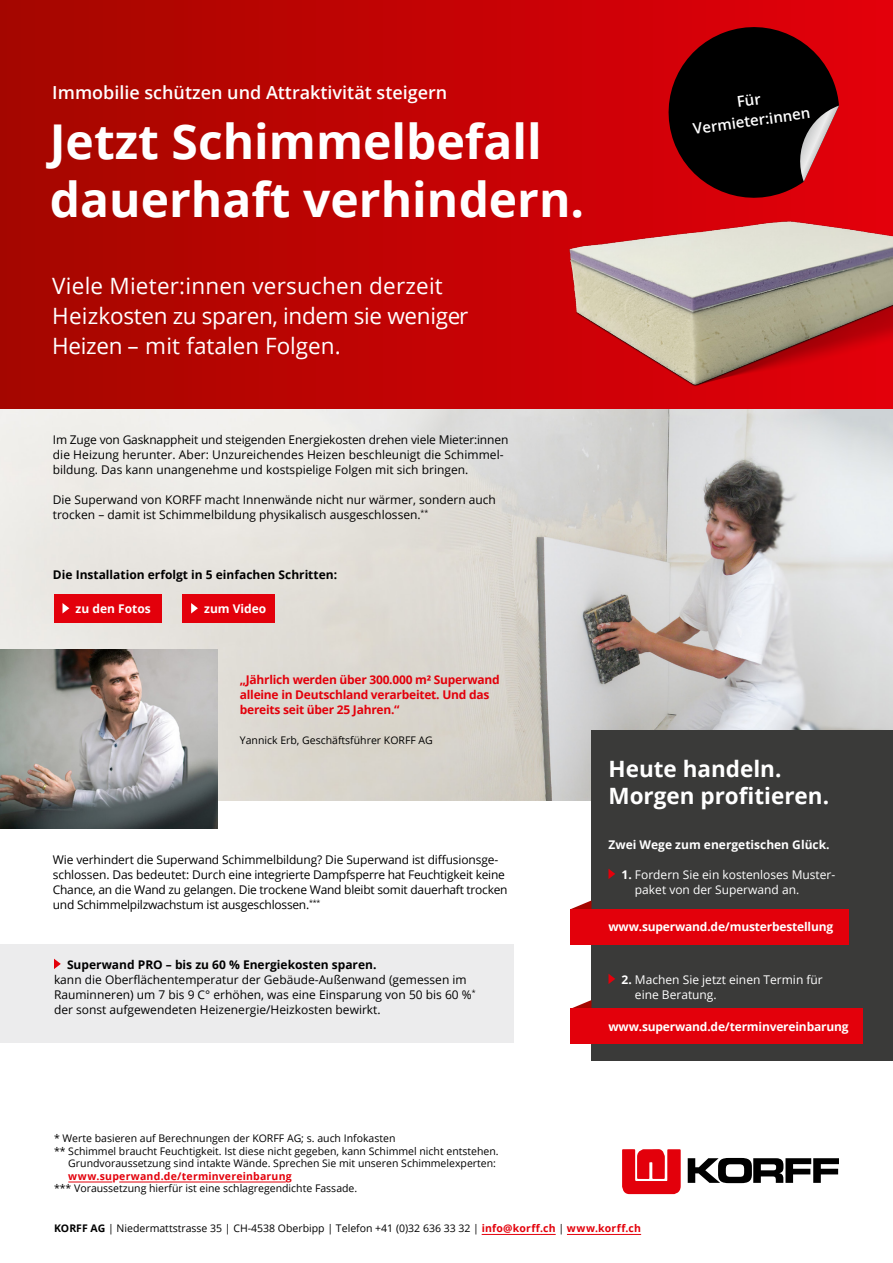
<style>
.page{position:relative;width:893px;height:1263px;background:#fff}
.page>*{position:absolute;margin:0;border:0;box-sizing:border-box;transform-origin:0 0}
.t1{font:700 48px/57.6px "Open Sans";color:#fff}
.t2{font:22.5px/30px "Open Sans";color:#fff}
.t3{font:700 22.5px/27px "Open Sans";color:#fff}
.t4{font:600 18px "Open Sans";color:#fff}
.t5{font:600 15px/21px "Open Sans";color:#fff;text-align:center}
.t6{font:12px/15px "Open Sans";color:#000}
.t7{font:12px/15px "Open Sans";letter-spacing:-.02em;color:#000}
.t8{font:700 12px "Open Sans";letter-spacing:-.015em;color:#fff}
.t9{font:700 12px/15px "Open Sans";letter-spacing:-.02em;color:#e3000b}
.t10{font:12px/15px "Open Sans";color:#fff}
.t11{font:700 12px "Open Sans";color:#000}
.t12{font:10.5px "Open Sans";color:#000}
.t13{font:700 10.5px "Open Sans";letter-spacing:.02em;color:#e3000b}
.s1{font-weight:700}
.s2{font-weight:700;color:#e3000b}
</style>
<div class="page">
<div style="left:0;top:0;width:893px;height:409px;background:linear-gradient(to right,#a50700,#e4000b)"></div>
<img style="left:0;top:409px;width:893px;height:392px">
<div style="left:591px;top:730px;width:302px;height:330px;background:#3a3a39"></div>
<svg style="left:608px;top:869px;width:7px;height:10px"></svg>
<svg style="left:608px;top:974px;width:7px;height:10px"></svg>
<svg style="left:571px;top:900px;width:20px;height:9px"></svg>
<div style="left:570px;top:909px;width:279px;height:35px;background:#e3000b"></div>
<svg style="left:570px;top:1000px;width:21px;height:9px"></svg>
<div style="left:570px;top:1009px;width:292px;height:35px;background:#e3000b"></div>
<img style="left:0;top:650px;width:217px;height:179px">
<img style="left:461px;top:70px;width:432px;height:351px">
<svg style="left:658px;top:16px;width:181px;height:193px;background:#550609"></svg>
<svg style="left:688px;top:1158px;width:151px;height:25px"></svg>
<svg style="left:622px;top:1149px;width:59px;height:45px;background:#e61f29"></svg>
<div style="left:54px;top:594px;width:107px;height:29px;background:#e3000b"></div>
<svg style="left:63px;top:603px;width:6px;height:10px"></svg>
<div style="left:183px;top:594px;width:92px;height:29px;background:#e3000b"></div>
<svg style="left:191px;top:603px;width:7px;height:10px"></svg>
<div style="left:0;top:944px;width:514px;height:98px;background:#ececed"></div>
<svg style="left:54px;top:959px;width:7px;height:10px"></svg>
<hr style="left:68px;top:1182px;width:44px;height:1px;background:#e3000b">
<hr style="left:119px;top:1182px;width:167px;height:1px;background:#e3000b">
<hr style="left:482px;top:1234px;width:74px;height:1px;background:#e3000b">
<hr style="left:567px;top:1234px;width:74px;height:1px;background:#e3000b">
<h3 class="t4" style="left:52px;top:80px;width:397px">Immobilie schützen und Attraktivität steigern</h3>
<h1 class="t1" style="left:50px;top:112px;width:536px">Jetzt Schimmelbefall dauerhaft verhindern.</h1>
<h2 class="t2" style="left:52px;top:270px;width:418px">Viele Mieter:innen versuchen derzeit<br>Heizkosten zu sparen, indem sie weniger<br>Heizen – mit fatalen Folgen.</h2>
<p class="t5" style="left:689px;top:97px;width:120px;rotate:-8deg">Für<br>Vermieter:innen</p>
<p class="t6" style="left:53px;top:432px;width:457px">Im Zuge von Gasknappheit und steigenden Energiekosten drehen viele Mieter:innen die Heizung herunter. Aber: Unzureichendes Heizen beschleunigt die Schimmel&shy;bildung. Das kann unangenehme und kostspielige Folgen mit sich bringen.</p>
<p class="t6" style="left:53px;top:492px;width:445px">Die Superwand von KORFF macht Innenwände nicht nur wärmer, sondern auch trocken – damit ist Schimmelbildung physikalisch ausgeschlossen.<sup>**</sup></p>
<p class="t11" style="left:53px;top:566px;width:286px">Die Installation erfolgt in 5 einfachen Schritten:</p>
<p class="t8" style="left:76px;top:601px;width:77px">zu den Fotos</p>
<p class="t8" style="left:204px;top:601px;width:64px">zum Video</p>
<p class="t9" style="left:240px;top:672px;width:261px">„Jährlich werden über 300.000 m² Superwand alleine in Deutschland verarbeitet. Und das bereits seit über 25 Jahren.“</p>
<p class="t12" style="left:240px;top:733px;width:195px">Yannick Erb, Geschäftsführer KORFF AG</p>
<p class="t7" style="left:53px;top:852px;width:456px">Wie verhindert die Superwand Schimmelbildung? Die Superwand ist diffusionsge&shy;schlossen. Das bedeutet: Durch eine integrierte Dampfsperre hat Feuchtigkeit keine Chance, an die Wand zu gelangen. Die trockene Wand bleibt somit dauerhaft trocken und Schimmelpilzwachstum ist ausgeschlossen.<sup>***</sup></p>
<p class="t11" style="left:67px;top:956px;width:311px">Superwand PRO – bis zu 60 % Energiekosten sparen.</p>
<p class="t6" style="left:54px;top:972px;width:423px">kann die Oberflächentemperatur der Gebäude-Außenwand (gemessen im<br>Rauminneren) um 7 bis 9 C° erhöhen, was eine Einsparung von 50 bis 60 %<sup>* </sup>der sonst aufgewendeten Heizenergie/Heizkosten bewirkt.</p>
<h2 class="t3" style="left:608px;top:755px;width:222px">Heute handeln.<br>Morgen profitieren.</h2>
<p class="t8" style="left:608px;top:836px;width:223px">Zwei Wege zum energetischen Glück.</p>
<p class="t10" style="left:635px;top:867px;width:202px;text-indent:-13px"><span class="s1">1.</span> Fordern Sie ein kostenloses Muster&shy;paket von der Superwand an.</p>
<p class="t8" style="left:608px;top:918px;width:226px">www.superwand.de/musterbestellung</p>
<p class="t10" style="left:635px;top:972px;width:189px;text-indent:-13px"><span class="s1">2.</span> Machen Sie jetzt einen Termin für eine Beratung.</p>
<p class="t8" style="left:608px;top:1018px;width:242px">www.superwand.de/terminvereinbarung</p>
<p class="t12" style="left:54px;top:1131px;width:343px">* Werte basieren auf Berechnungen der KORFF AG; s. auch Infokasten</p>
<p class="t12" style="left:54px;top:1143px;width:446px">** Schimmel braucht Feuchtigkeit. Ist diese nicht gegeben, kann Schimmel nicht entstehen.</p>
<p class="t12" style="left:68px;top:1156px;width:429px">Grundvoraussetzung sind intakte Wände. Sprechen Sie mit unseren Schimmelexperten:</p>
<p class="t13" style="left:68px;top:1168px;width:225px">www.superwand.de/terminvereinbarung</p>
<p class="t12" style="left:54px;top:1181px;width:305px">*** Voraussetzung hierfür ist eine schlagregendichte Fassade.</p>
<p class="t12" style="left:54px;top:1221px;width:589px"><span class="s1">KORFF AG</span> | Niedermattstrasse 35 | CH-4538 Oberbipp | Telefon +41 (0)32 636 33 32 | <span class="s2">info@korff.ch</span> | <span class="s2">www.korff.ch</span></p>
</div>
